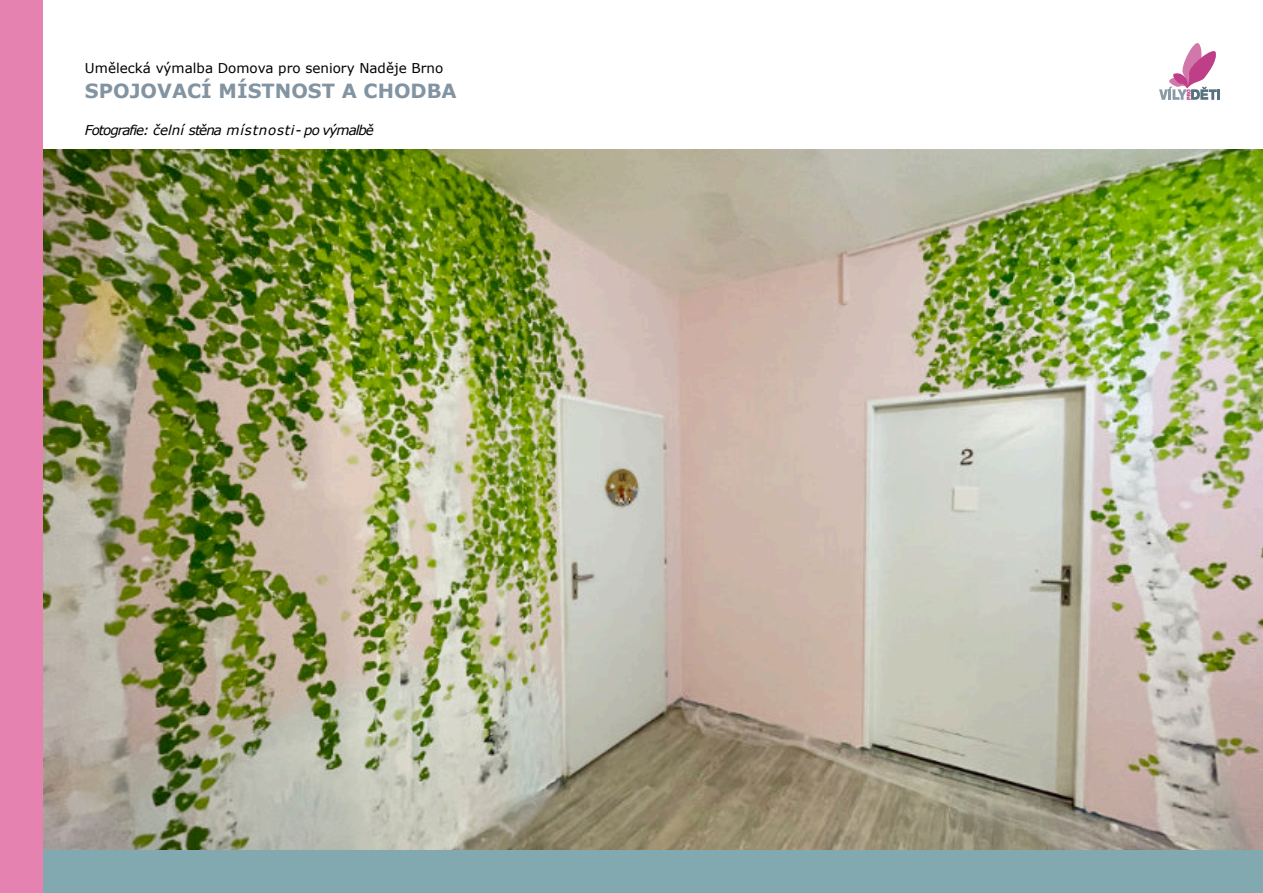
<style>
.page{position:relative;width:1263px;height:893px;background:#fff}
.page>*{position:absolute;margin:0;border:0;box-sizing:border-box;transform-origin:0 0}
.t1{font:700 19.5px "Verdana";color:#8294a1}
.t2{font:13.5px "Verdana";color:#000}
.t3{font:italic 13.5px "Verdana";letter-spacing:-.075em;color:#000}
</style>
<div class="page">
<img style="left:43px;top:149px;width:1220px;height:701px">
<svg style="left:1159px;top:43px;width:61px;height:57px"></svg>
<div style="left:0;top:850px;width:1263px;height:43px;background:#82a9af"></div>
<div style="left:0;top:0;width:43px;height:893px;background:#e682b0"></div>
<p class="t2" style="left:85px;top:63px;width:360px">Umělecká výmalba Domova pro seniory Naděje Brno</p>
<h1 class="t1" style="left:85px;top:84px;width:373px">SPOJOVACÍ MÍSTNOST A CHODBA</h1>
<p class="t3" style="left:85px;top:125px;width:290px">Fotografie: čelní stěna místnosti- po výmalbě</p>
</div>
